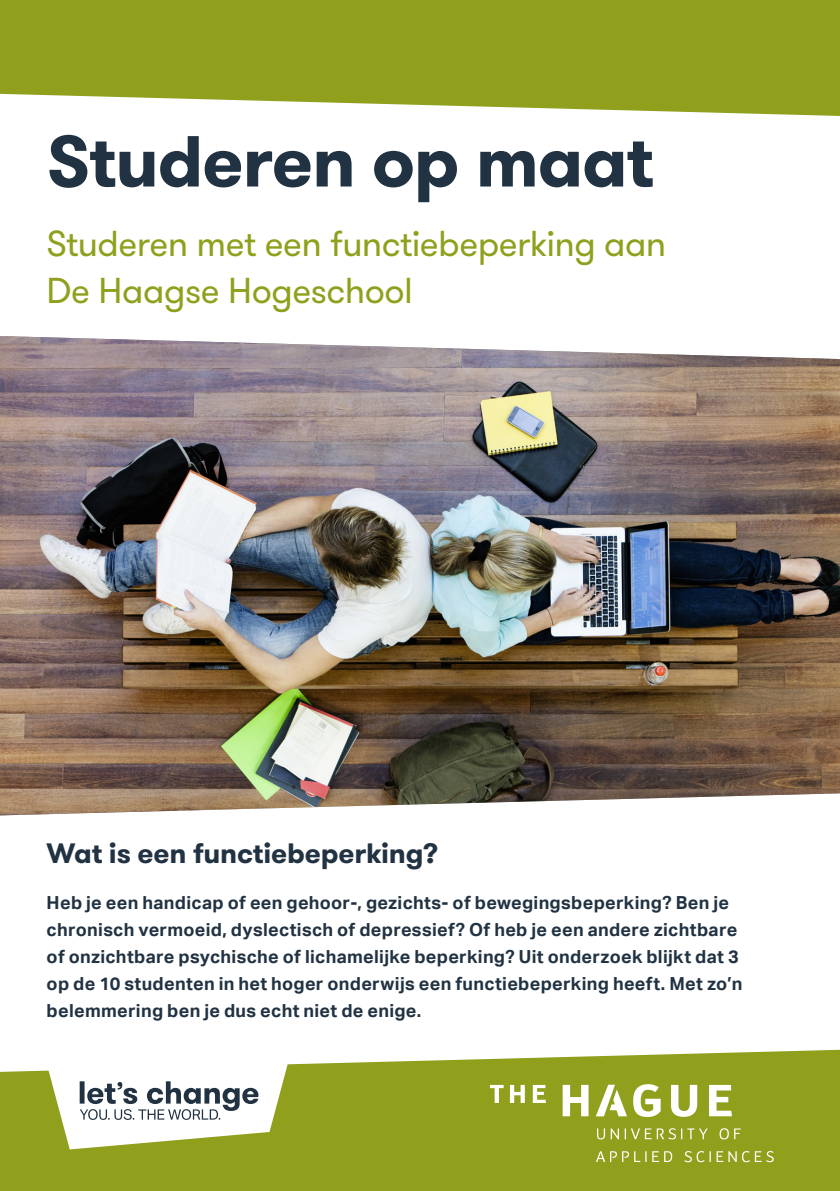
<style>
.page{position:relative;width:840px;height:1191px;background:#fff}
.page>*{position:absolute;margin:0;border:0;box-sizing:border-box;transform-origin:0 0}
.heading_1{font:700 72px "GT Walsheim Pro";letter-spacing:-.02em;color:#213242}
.heading_2{font:36px/46.6px "GT Walsheim Pro";letter-spacing:-.015em;color:#90a01d}
.subhead_1{font:700 28px "GT Walsheim Pro";letter-spacing:-.005em;color:#213242}
.body_intro_9_pt{font:700 18px/27px "Aktiv Grotesk";letter-spacing:.015em;color:#213242}
</style>
<div class="page">
<svg style="left:0;top:0;width:839px;height:116px;background:#9aa932"></svg>
<svg style="left:0;top:1049px;width:839px;height:142px;background:#9cab37"></svg>
<img style="left:0;top:336px;width:839px;height:479px">
<svg style="left:47px;top:1063px;width:241px;height:86px"></svg>
<svg style="left:489px;top:1084px;width:284px;height:78px;background:#a2af42"></svg>
<p class="heading_1" style="left:47px;top:114px;width:608px">Studeren op maat</p>
<p class="heading_2" style="left:47px;top:221px;width:620px">Studeren met een functiebeperking aan<br>De Haagse Hogeschool</p>
<p class="subhead_1" style="left:47px;top:834px;width:393px">Wat is een functiebeperking?</p>
<p class="body_intro_9_pt" style="left:47px;top:889px;width:697px">Heb je een handicap of een gehoor-, gezichts- of bewegingsbeperking? Ben je chronisch vermoeid, dyslectisch of depressief? Of heb je een andere zichtbare of onzichtbare psychische of lichamelijke beperking? Uit onderzoek blijkt dat 3 op de 10 studenten in het hoger onderwijs een functiebeperking heeft. Met zo’n belemmering ben je dus echt niet de enige.</p>
</div>
